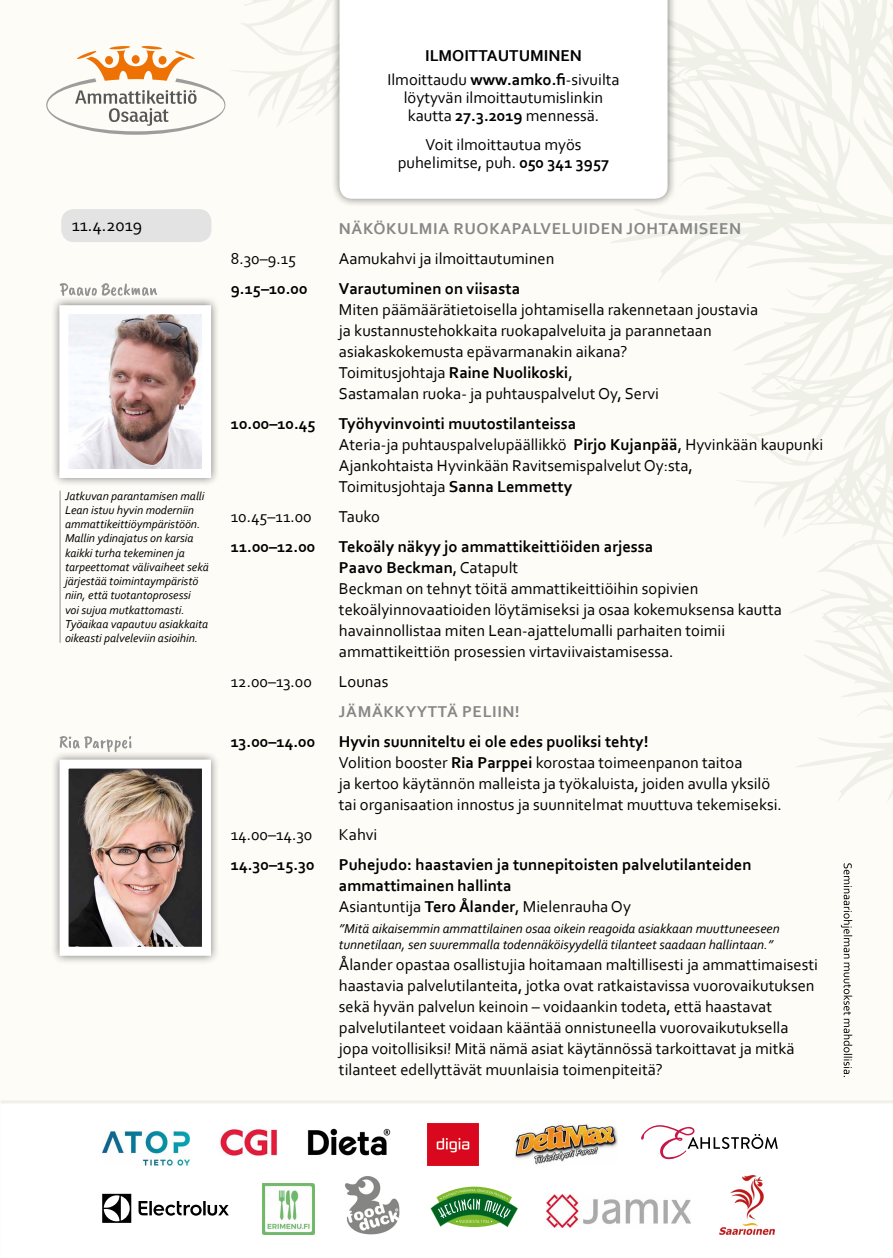
<style>
.page{position:relative;width:893px;height:1258px;background:#fff}
.page>*{position:absolute;margin:0;border:0;box-sizing:border-box;transform-origin:0 0}
.t1{font:18px "Corbel";color:#000}
.t2{font:16.5px/21px "Corbel";color:#000}
.t3{font:700 16.5px/21px "Corbel";color:#000;text-align:center}
.t4{font:700 16.5px "Corbel";letter-spacing:.04em;color:#878787}
.t5{font:italic 13.5px/16.5px "Corbel";color:#000}
.t6{font:italic 12px/14.2px "Corbel";color:#000}
.s1{font-weight:400}
.s2{font-weight:700}
</style>
<div class="page">
<div style="left:0;top:0;width:892px;height:1258px;background:#fdfcf7"></div>
<div style="left:1px;top:1102px;width:891px;height:156px;background:#fff"></div>
<svg style="left:225px;top:0;width:105px;height:126px"></svg>
<svg style="left:610px;top:0;width:282px;height:459px"></svg>
<div style="left:61px;top:209px;width:150px;height:33px;background:#e3e3e3;border-radius:13px"></div>
<div style="left:330px;top:0;width:346px;height:208px;background:#000;opacity:.5"></div>
<svg style="left:339px;top:0;width:328px;height:199px"></svg>
<svg style="left:843px;top:965px;width:8px;height:112px"></svg>
<svg style="left:46px;top:46px;width:179px;height:89px"></svg>
<div style="left:50px;top:296px;width:169px;height:191px;background:#000;opacity:.5"></div>
<img style="left:69px;top:315px;width:132px;height:153px">
<div style="left:59px;top:305px;width:152px;height:173px;border:9px solid #fff"></div>
<div style="left:50px;top:750px;width:170px;height:214px;background:#000;opacity:.5"></div>
<img style="left:69px;top:770px;width:132px;height:176px">
<div style="left:59px;top:760px;width:152px;height:196px;border:9px solid #fff"></div>
<svg style="left:60px;top:283px;width:97px;height:13px"></svg>
<svg style="left:59px;top:736px;width:72px;height:16px"></svg>
<hr style="left:60px;top:491px;width:1px;height:152px;background:#929292">
<svg style="left:773px;top:459px;width:119px;height:506px"></svg>
<hr style="left:1px;top:1100px;width:891px;height:3px;background:#eff1e9">
<img style="left:345px;top:1176px;width:54px;height:58px">
<svg style="left:430px;top:1187px;width:87px;height:40px"></svg>
<img style="left:546px;top:1195px;width:144px;height:32px">
<img style="left:263px;top:1183px;width:51px;height:51px">
<img style="left:719px;top:1175px;width:54px;height:59px">
<img style="left:307px;top:1128px;width:84px;height:28px">
<svg style="left:641px;top:1125px;width:136px;height:35px"></svg>
<img style="left:103px;top:1131px;width:87px;height:34px">
<img style="left:513px;top:1123px;width:104px;height:42px">
<svg style="left:102px;top:1194px;width:29px;height:29px"></svg>
<svg style="left:138px;top:1201px;width:91px;height:15px"></svg>
<img style="left:219px;top:1127px;width:59px;height:29px">
<img style="left:427px;top:1123px;width:51px;height:42px">
<p class="t1" style="left:72px;top:213px;width:72px">11.4.2019</p>
<p class="t6" style="left:65px;top:488px;width:145px">Jatkuvan parantamisen malli<br>Lean istuu hyvin moderniin ammattikeittiöympäristöön.<br>Mallin ydinajatus on karsia kaikki turha tekeminen ja tarpeettomat välivaiheet sekä järjestää toimintaympäristö niin, että tuotantoprosessi<br>voi sujua mutkattomasti.<br>Työaikaa vapautuu asiakkaita oikeasti palveleviin asioihin.</p>
<p class="t3" style="left:387px;top:43px;width:234px;line-height:24px">ILMOITTAUTUMINEN<br><span class="s1">Ilmoittaudu</span> www.amko.fi<span class="s1">-sivuilta</span></p>
<p class="t2" style="left:403px;top:88px;width:201px;line-height:18px">löytyvän ilmoittautumislinkin kautta <span class="s2">27.3.2019</span> mennessä.</p>
<p class="t2" style="left:397px;top:135px;width:213px;line-height:18px;text-align:center">Voit ilmoittautua myös puhelimitse, puh. <span class="s2">050 341 3957</span></p>
<p class="t4" style="left:339px;top:218px;width:59px">Näkökulmia</p>
<p class="t4" style="left:453px;top:218px;width:12px">ruokapal</p>
<p class="t4" style="left:540px;top:218px;width:21px">velui</p>
<p class="t4" style="left:588px;top:218px;width:49px">den johtami</p>
<p class="t4" style="left:698px;top:218px;width:21px">seen</p>
<p class="t2" style="left:231px;top:247px;width:67px">8.30–9.15</p>
<p class="t2" style="left:339px;top:247px;width:217px">Aamukahvi ja ilmoittautuminen</p>
<p class="t3" style="left:231px;top:277px;width:99px">9.15–10.00 V</p>
<p class="t3" style="left:349px;top:277px;width:172px">arautuminen on viisasta</p>
<p class="t2" style="left:339px;top:298px;width:420px">Miten päämäärätietoisella johtamisella rakennetaan joustavia ja kustannustehokkaita ruokapalveluita ja parannetaan asiakaskokemusta epävarmanakin aikana?<br>Toimitusjohtaja <span class="s2">Raine Nuolikoski</span>,<br>Sastamalan ruoka- ja puhtauspalvelut Oy, Servi</p>
<p class="t3" style="left:231px;top:412px;width:86px">10.00–10.45</p>
<p class="t2" style="left:339px;top:412px;width:485px"><span class="s2">Työhyvinvointi muutostilanteissa<br></span>Ateria-ja puhtauspalvelupäällikkö <span class="s2">Pirjo Kujanpää</span>, Hyvinkään kaupunki Ajankohtaista Hyvinkään Ravitsemispalvelut Oy:sta,<br>Toimitusjohtaja <span class="s2">Sanna Lemmetty</span></p>
<p class="t2" style="left:231px;top:505px;width:82px">10.45–11.00</p>
<p class="t2" style="left:339px;top:505px;width:43px">Tauko</p>
<p class="t3" style="left:231px;top:535px;width:86px">11.00–12.00</p>
<p class="t2" style="left:339px;top:535px;width:444px"><span class="s2">Tekoäly näkyy jo ammattikeittiöiden arjessa<br>Paavo Beckman</span>, Catapult<br>Beckman on tehnyt töitä ammattikeittiöihin sopivien tekoälyinnovaatioiden löytämiseksi ja osaa kokemuksensa kautta havainnollistaa miten Lean-ajattelumalli parhaiten toimii ammattikeittiön prosessien virtaviivaistamisessa.</p>
<p class="t2" style="left:231px;top:670px;width:82px">12.00–13.00</p>
<p class="t2" style="left:339px;top:670px;width:51px">Lounas</p>
<p class="t4" style="left:339px;top:701px;width:133px">Jämäkkyyttä peliin</p>
<p class="t4" style="left:514px;top:701px;width:6px">!</p>
<p class="t3" style="left:231px;top:730px;width:86px">13.00–14.00</p>
<p class="t2" style="left:339px;top:730px;width:444px"><span class="s2">Hyvin suunniteltu ei ole edes puoliksi tehty!<br></span>Volition booster <span class="s2">Ria Parppei</span> korostaa toimeenpanon taitoa<br>ja kertoo käytännön malleista ja työkaluista, joiden avulla yksilö tai organisaation innostus ja suunnitelmat muuttuva tekemiseksi.</p>
<p class="t2" style="left:231px;top:823px;width:83px">14.00–14.30</p>
<p class="t2" style="left:339px;top:823px;width:40px">Kahvi</p>
<p class="t3" style="left:231px;top:853px;width:85px">14.30–15.30</p>
<p class="t3" style="left:339px;top:853px;width:414px;text-align:left">Puhejudo: haastavien ja tunnepitoisten palvelutilanteiden ammattimainen hallinta<br><span class="s1">Asiantuntija</span> Tero Ålander<span class="s1">, Mielenrauha Oy</span></p>
<p class="t5" style="left:339px;top:919px;width:442px">”Mitä aikaisemmin ammattilainen osaa oikein reagoida asiakkaan muuttuneeseen tunnetilaan, sen suuremmalla todennäköisyydellä tilanteet saadaan hallintaan.”</p>
<p class="t2" style="left:339px;top:954px;width:480px">Ålander opastaa osallistujia hoitamaan maltillisesti ja ammattimaisesti haastavia palvelutilanteita, jotka ovat ratkaistavissa vuorovaikutuksen sekä hyvän palvelun keinoin – voidaankin todeta, että haastavat palvelutilanteet voidaan kääntää onnistuneella vuorovaikutuksella jopa voitollisiksi! Mitä nämä asiat käytännössä tarkoittavat ja mitkä tilanteet edellyttävät muunlaisia toimenpiteitä?</p>
</div>
